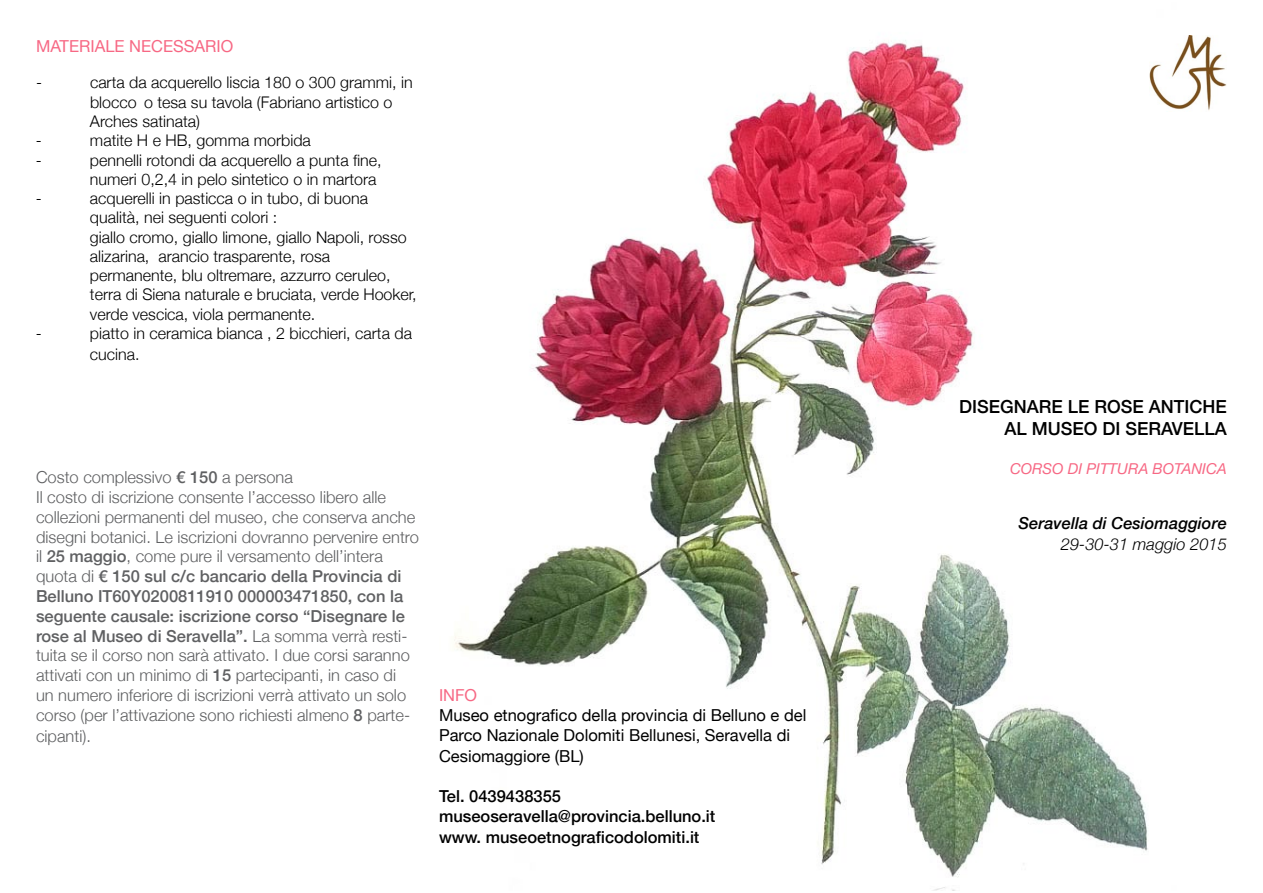
<style>
.page{position:relative;width:1263px;height:893px;background:#fff}
.page>*{position:absolute;margin:0;border:0;box-sizing:border-box;transform-origin:0 0}
.t1{font:500 18px/21.6px "Helvetica Neue";color:#000;text-align:right}
.t2{font:300 16.5px/19.8px "Helvetica Neue";color:#5f6062}
.t3{font:16.5px/19.8px "Helvetica Neue";color:#000}
.t4{font:500 16.5px/19.8px "Helvetica Neue";color:#000}
.t5{font:italic 500 16.5px "Helvetica Neue";color:#000}
.t6{font:16.5px "Helvetica Neue";color:#f76884}
.t7{font:italic 300 16.5px "Helvetica Neue";color:#000}
.t8{font:300 16.05px/19.2px "Helvetica Neue";color:#000}
.t9{font:italic 15px "Helvetica Neue";color:#f76884}
.s1{font-weight:500}
</style>
<div class="page">
<img style="left:454px;top:40px;width:694px;height:851px">
<img style="left:1149px;top:35px;width:78px;height:76px">
<p class="t6" style="left:36px;top:34px;width:199px">MATERIALE NECESSARIO</p>
<p class="t8" style="left:36px;top:72px;width:7px">-</p>
<p class="t8" style="left:90px;top:72px;width:324px">carta da acquerello liscia 180 o 300 grammi, in blocco o tesa su tavola (Fabriano artistico o<br>Arches satinata)</p>
<p class="t8" style="left:36px;top:130px;width:7px">-</p>
<p class="t8" style="left:90px;top:130px;width:222px">matite H e HB, gomma morbida</p>
<p class="t8" style="left:36px;top:149px;width:7px">-</p>
<p class="t8" style="left:90px;top:149px;width:293px">pennelli rotondi da acquerello a punta fine, numeri 0,2,4 in pelo sintetico o in martora</p>
<p class="t8" style="left:36px;top:188px;width:7px">-</p>
<p class="t8" style="left:90px;top:188px;width:328px">acquerelli in pasticca o in tubo, di buona qualità, nei seguenti colori :<br>giallo cromo, giallo limone, giallo Napoli, rosso alizarina, arancio trasparente, rosa permanente, blu oltremare, azzurro ceruleo, terra di Siena naturale e bruciata, verde Hooker, verde vescica, viola permanente.</p>
<p class="t8" style="left:36px;top:323px;width:7px">-</p>
<p class="t8" style="left:90px;top:321px;width:324px;line-height:21.6px">piatto in ceramica bianca , 2 bicchieri, carta da cucina.</p>
<p class="t2" style="left:36px;top:466px;width:384px">Costo complessivo <span class="s1">€ 150</span> a persona<br>Il costo di iscrizione consente l’accesso libero alle collezioni permanenti del museo, che conserva anche disegni botanici. Le iscrizioni dovranno pervenire entro il <span class="s1">25 maggio</span>, come pure il versamento dell’intera quota di <span class="s1">€ 150 sul c/c bancario della Provincia di Belluno IT60Y0200811910 000003471850, con la seguente causale: iscrizione corso “Disegnare le rose al Museo di Seravella”.</span> La somma verrà resti&shy;tuita se il corso non sarà attivato. I due corsi saranno attivati con un minimo di <span class="s1">15</span> partecipanti, in caso di<br>un numero inferiore di iscrizioni verrà attivato un solo corso (per l’attivazione sono richiesti almeno <span class="s1">8</span> parte-</p>
<p class="t2" style="left:36px;top:726px;width:57px">cipanti).</p>
<p class="t6" style="left:439px;top:683px;width:40px">INFO</p>
<p class="t3" style="left:439px;top:706px;width:369px">Museo etnografico della provincia di Belluno e del<br>Parco Nazionale Dolomiti Bellunesi , Seravella di</p>
<p class="t3" style="left:439px;top:748px;width:146px">Cesiomaggiore (BL)</p>
<p class="t4" style="left:439px;top:785px;width:278px">Tel. 0439438355 museoseravella@provincia.belluno.it</p>
<p class="t4" style="left:439px;top:827px;width:262px">www. museoetnograficodolomiti.it</p>
<p class="t1" style="left:959px;top:395px;width:269px">Disegnare le rose antiche al Museo di Seravella</p>
<p class="t9" style="left:1010px;top:458px;width:218px">CORSO DI PITTURA BOTANICA</p>
<p class="t5" style="left:1018px;top:509px;width:210px">Seravella di Cesiomaggiore</p>
<p class="t7" style="left:1061px;top:531px;width:168px">29-30-31 maggio 2015</p>
</div>
